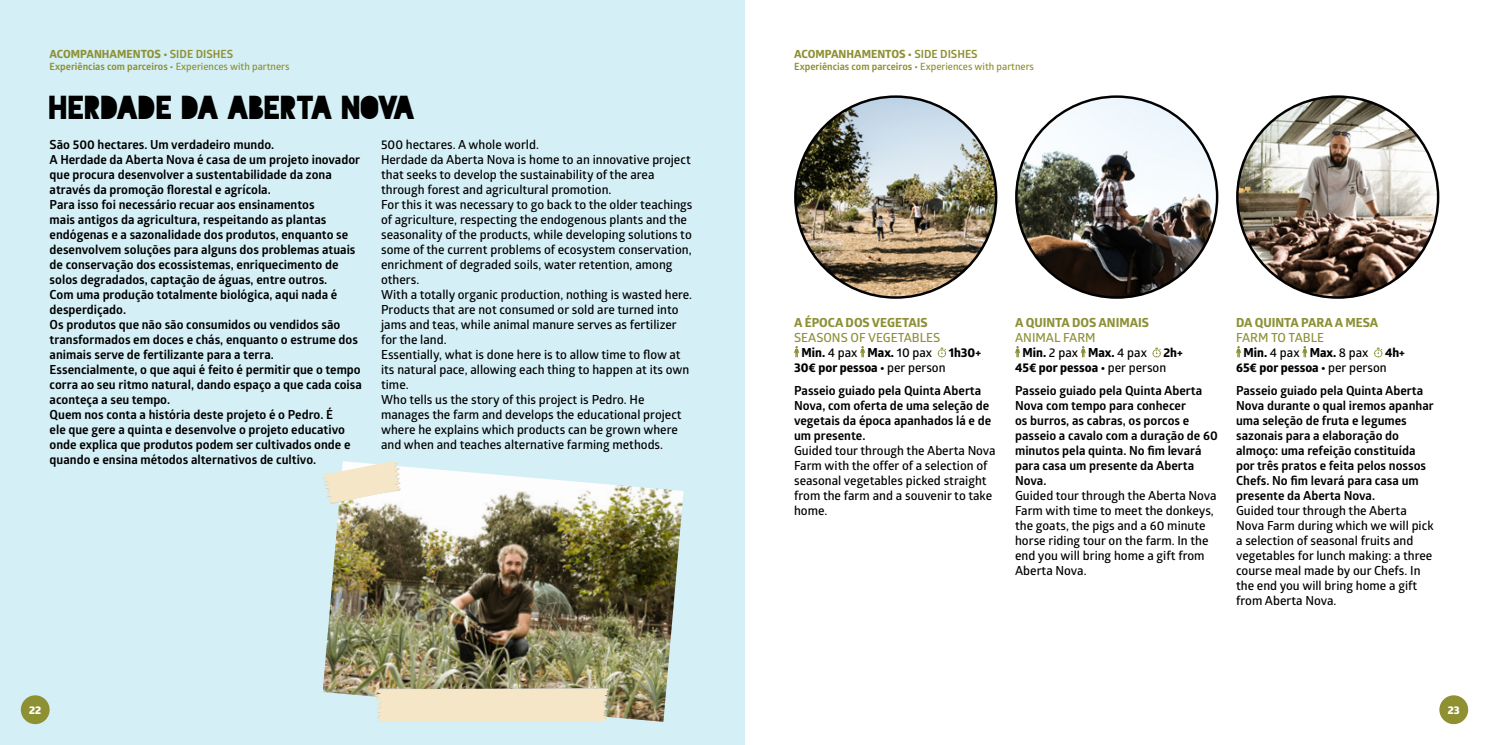
<style>
.page{position:relative;width:1489px;height:745px;background:#fff}
.page>*{position:absolute;margin:0;border:0;box-sizing:border-box;transform-origin:0 0}
.t1{font:31.25px "Blackout Midnight";color:#000}
.t2{font:700 12.5px/15px "Glober";color:#000}
.t3{font:600 12.5px/15px "Glober";color:#000}
.t4{font:700 12.5px/15px "Globerx";color:#000}
.t5{font:600 12.5px/15px "Glober";color:#8d9036;text-align:center}
.t6{font:700 12.5px "Globerx";color:#8d9036}
.t7{font:700 11.25px "Globerx";color:#8e9032}
.t8{font:800 11px "Glober";color:#fff}
.t9{font:700 10px "Glober";color:#8e9032}
.s1{font-family:"Glober"}
.s2{font-weight:600}
.s3{font-family:"Globerx";font-weight:700;color:#000}
.s4{color:#000}
.s5{font-family:"Glober";font-weight:600}
</style>
<div class="page">
<div style="left:0;top:0;width:744px;height:744px;background:#d4eff6"></div>
<div style="left:21px;top:694px;width:29px;height:29px;background:#8e9132;border-radius:50%"></div>
<div style="left:1439px;top:694px;width:28px;height:29px;background:#8e9032;border-radius:50%"></div>
<svg style="left:794px;top:346px;width:5px;height:11px"></svg>
<svg style="left:860px;top:346px;width:5px;height:11px"></svg>
<svg style="left:937px;top:347px;width:9px;height:10px"></svg>
<svg style="left:1015px;top:346px;width:5px;height:11px"></svg>
<svg style="left:1080px;top:346px;width:5px;height:11px"></svg>
<svg style="left:1152px;top:347px;width:8px;height:10px"></svg>
<svg style="left:1236px;top:346px;width:4px;height:11px"></svg>
<svg style="left:1302px;top:346px;width:5px;height:11px"></svg>
<svg style="left:1374px;top:347px;width:8px;height:10px"></svg>
<img style="left:795px;top:97px;width:201px;height:200px;border-radius:100px">
<img style="left:1016px;top:97px;width:200px;height:200px;border-radius:100px">
<img style="left:1237px;top:97px;width:200px;height:200px;border-radius:100px">
<img style="left:323px;top:466px;width:360px;height:255px">
<svg style="left:374px;top:687px;width:234px;height:34px"></svg>
<svg style="left:323px;top:461px;width:78px;height:42px"></svg>
<p class="t7" style="left:50px;top:46px;width:185px">ACOMPANHAMENTOS • <span class="s1">SIDE DISHES</span></p>
<p class="t9" style="left:50px;top:59px;width:241px">Experiências com parceiros • <span class="s2">Experiences with partners</span></p>
<h1 class="t1" style="left:50px;top:93px;width:367px">HERDADE DA ABERTA NOVA</h1>
<p class="t2" style="left:50px;top:136px;width:314px">São 500 hectares. Um verdadeiro mundo.<br>A Herdade da Aberta Nova é casa de um projeto inovador que procura desenvolver a sustentabilidade da zona através da promoção florestal e agrícola.<br>Para isso foi necessário recuar aos ensinamentos<br>mais antigos da agricultura, respeitando as plantas endógenas e a sazonalidade dos produtos, enquanto se desenvolvem soluções para alguns dos problemas atuais de conservação dos ecossistemas, enriquecimento de solos degradados, captação de águas, entre outros.<br>Com uma produção totalmente biológica, aqui nada é desperdiçado.<br>Os produtos que não são consumidos ou vendidos são transformados em doces e chás, enquanto o estrume dos animais serve de fertilizante para a terra.<br>Essencialmente, o que aqui é feito é permitir que o tempo corra ao seu ritmo natural, dando espaço a que cada coisa aconteça a seu tempo.<br>Quem nos conta a história deste projeto é o Pedro. É<br>ele que gere a quinta e desenvolve o projeto educativo onde explica que produtos podem ser cultivados onde e quando e ensina métodos alternativos de cultivo.</p>
<p class="t3" style="left:381px;top:136px;width:313px">500 hectares. A whole world.<br>Herdade da Aberta Nova is home to an innovative project that seeks to develop the sustainability of the area through forest and agricultural promotion.<br>For this it was necessary to go back to the older teachings of agriculture, respecting the endogenous plants and the seasonality of the products, while developing solutions to some of the current problems of ecosystem conservation, enrichment of degraded soils, water retention, among others.<br>With a totally organic production, nothing is wasted here.<br>Products that are not consumed or sold are turned into jams and teas, while animal manure serves as fertilizer for the land.<br>Essentially, what is done here is to allow time to flow at its natural pace, allowing each thing to happen at its own time.<br>Who tells us the story of this project is Pedro. He manages the farm and develops the educational project where he explains which products can be grown where and when and teaches alternative farming methods.</p>
<p class="t7" style="left:794px;top:46px;width:185px">ACOMPANHAMENTOS • <span class="s1">SIDE DISHES</span></p>
<p class="t9" style="left:794px;top:59px;width:241px">Experiências com parceiros • <span class="s2">Experiences with partners</span></p>
<p class="t6" style="left:794px;top:313px;width:135px">A ÉPOCA DOS VEGETAIS</p>
<p class="t5" style="left:794px;top:330px;width:148px">SEASONS OF VEGETABLES<br><span class="s3">Min.</span> <span class="s4">4 pax</span> <span class="s3">Max.</span> <span class="s4">10 pax</span></p>
<p class="t4" style="left:948px;top:345px;width:34px">1h30+</p>
<p class="t4" style="left:794px;top:360px;width:153px">30€ por pessoa • <span class="s5">per person</span></p>
<p class="t2" style="left:794px;top:382px;width:198px">Passeio guiado pela Quinta Aberta<br>Nova, com oferta de uma seleção de vegetais da época apanhados lá e de um presente.</p>
<p class="t3" style="left:794px;top:442px;width:203px">Guided tour through the Aberta Nova<br>Farm with the offer of a selection of seasonal vegetables picked straight from the farm and a souvenir to take home.</p>
<p class="t6" style="left:1015px;top:313px;width:135px">A QUINTA DOS ANIMAIS</p>
<p class="t5" style="left:1015px;top:330px;width:82px">ANIMAL FARM</p>
<p class="t4" style="left:1022px;top:345px;width:126px">Min. <span class="s5">2 pax</span> Max. <span class="s5">4 pax</span></p>
<p class="t4" style="left:1015px;top:345px;width:169px;text-indent:148px">2h+<br>45€ por pessoa • <span class="s5">per person</span></p>
<p class="t2" style="left:1015px;top:382px;width:204px">Passeio guiado pela Quinta Aberta<br>Nova com tempo para conhecer<br>os burros, as cabras, os porcos e passeio a cavalo com a duração de 60 minutos pela quinta. No fim levará para casa um presente da Aberta<br>Nova.</p>
<p class="t3" style="left:1015px;top:487px;width:203px">Guided tour through the Aberta Nova<br>Farm with time to meet the donkeys, the goats, the pigs and a 60 minute horse riding tour on the farm. In the end you will bring home a gift from<br>Aberta Nova.</p>
<p class="t6" style="left:1235px;top:313px;width:144px">DA QUINTA PARA A MESA</p>
<p class="t5" style="left:1235px;top:330px;width:89px">FARM TO TABLE</p>
<p class="t4" style="left:1243px;top:345px;width:126px">Min. <span class="s5">4 pax</span> Max. <span class="s5">8 pax</span></p>
<p class="t4" style="left:1235px;top:345px;width:170px;text-indent:149px">4h+<br>65€ por pessoa • <span class="s5">per person</span></p>
<p class="t2" style="left:1235px;top:382px;width:199px">Passeio guiado pela Quinta Aberta<br>Nova durante o qual iremos apanhar uma seleção de fruta e legumes sazonais para a elaboração do almoço: uma refeição constituída por três pratos e feita pelos nossos<br>Chefs. No fim levará para casa um presente da Aberta Nova.</p>
<p class="t3" style="left:1235px;top:502px;width:199px">Guided tour through the Aberta<br>Nova Farm during which we will pick a selection of seasonal fruits and vegetables for lunch making: a three course meal made by our Chefs. In the end you will bring home a gift from Aberta Nova.</p>
<p class="t8" style="left:29px;top:701px;width:14px">22</p>
<p class="t8" style="left:1447px;top:701px;width:13px">23</p>
</div>
